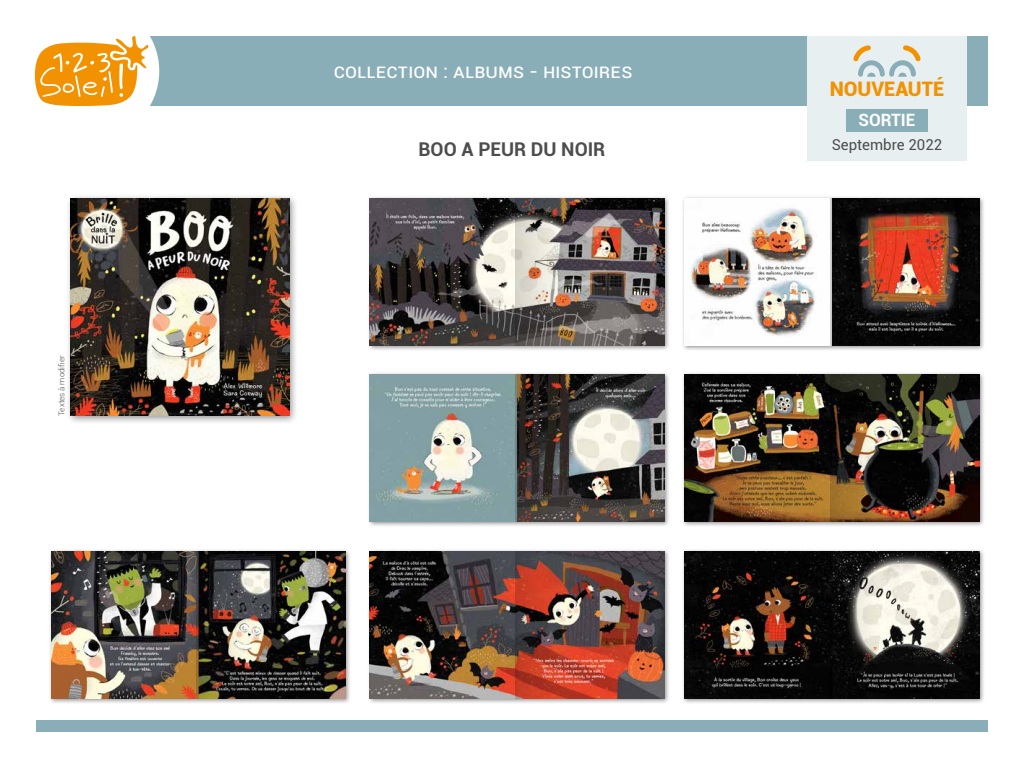
<style>
.page{position:relative;width:1024px;height:768px;background:#fff}
.page>*{position:absolute;margin:0;border:0;box-sizing:border-box;transform-origin:0 0}
.t1{font:20px "Roboto";color:#fff}
.t2{font:900 20px "Roboto";color:#f39200}
.t3{font:700 19px "Roboto";color:#4d4d4d}
.t4{font:700 17px "Roboto";color:#fff}
.t5{font:15px "Roboto";color:#4d4d4d}
.t6{font:300 8px "Roboto";color:#4d4d4d}
</style>
<div class="page">
<div style="left:36px;top:722px;width:952px;height:10px;background:#89aeb7"></div>
<div style="left:36px;top:36px;width:952px;height:70px;background:#89aeb7"></div>
<div style="left:36px;top:720px;width:952px;height:10px;background:#89aeb7"></div>
<div style="left:20px;top:2px;width:139px;height:138px;background:#fff;border-radius:50%"></div>
<div style="left:367px;top:195px;width:304px;height:157px;background:#000;opacity:.42"></div>
<img style="left:370px;top:198px;width:295px;height:148px">
<img style="left:515px;top:198px;width:46px;height:148px">
<div style="left:682px;top:195px;width:304px;height:157px;background:#000;opacity:.42"></div>
<img style="left:685px;top:198px;width:295px;height:148px">
<img style="left:830px;top:198px;width:46px;height:148px">
<div style="left:367px;top:371px;width:304px;height:156px;background:#000;opacity:.42"></div>
<img style="left:370px;top:374px;width:295px;height:147px">
<img style="left:515px;top:374px;width:46px;height:147px">
<div style="left:682px;top:371px;width:304px;height:156px;background:#000;opacity:.42"></div>
<img style="left:685px;top:374px;width:295px;height:147px">
<img style="left:830px;top:374px;width:46px;height:147px">
<div style="left:48px;top:548px;width:304px;height:156px;background:#000;opacity:.42"></div>
<img style="left:51px;top:551px;width:295px;height:147px">
<img style="left:196px;top:551px;width:46px;height:147px">
<svg style="left:35px;top:36px;width:114px;height:70px"></svg>
<div style="left:367px;top:548px;width:304px;height:156px;background:#000;opacity:.42"></div>
<img style="left:370px;top:551px;width:295px;height:147px">
<img style="left:515px;top:551px;width:46px;height:147px">
<div style="left:682px;top:548px;width:304px;height:156px;background:#000;opacity:.42"></div>
<img style="left:685px;top:551px;width:295px;height:147px">
<svg style="left:830px;top:551px;width:46px;height:147px;background:#3b3a37"></svg>
<div style="left:66px;top:194px;width:233px;height:231px;background:#000;opacity:.42"></div>
<img style="left:71px;top:198px;width:218px;height:218px">
<div style="left:807px;top:36px;width:160px;height:124px;background:#e7eff1"></div>
<svg style="left:853px;top:45px;width:68px;height:32px"></svg>
<div style="left:846px;top:109px;width:82px;height:22px;background:#89aeb7"></div>
<p class="t6" style="left:56px;top:416px;width:62px;rotate:-90deg">Textes à modifier</p>
<p class="t1" style="left:334px;top:57px;width:223px">Collection : ALBUMS - H</p>
<p class="t1" style="left:359px;top:57px;width:143px">Collection : Xxxxxx</p>
<p class="t1" style="left:551px;top:57px;width:83px">xxxxxISTOI RES</p>
<p class="t3" style="left:419px;top:136px;width:188px">BOO A PEUR DU NOIR</p>
<p class="t2" style="left:830px;top:75px;width:116px">NOUVEAUTÉ</p>
<p class="t4" style="left:859px;top:108px;width:58px">SORTIE</p>
<p class="t5" style="left:848px;top:135px;width:79px">mois année</p>
<p class="t5" style="left:832px;top:135px;width:112px">Septembre 2022</p>
</div>
